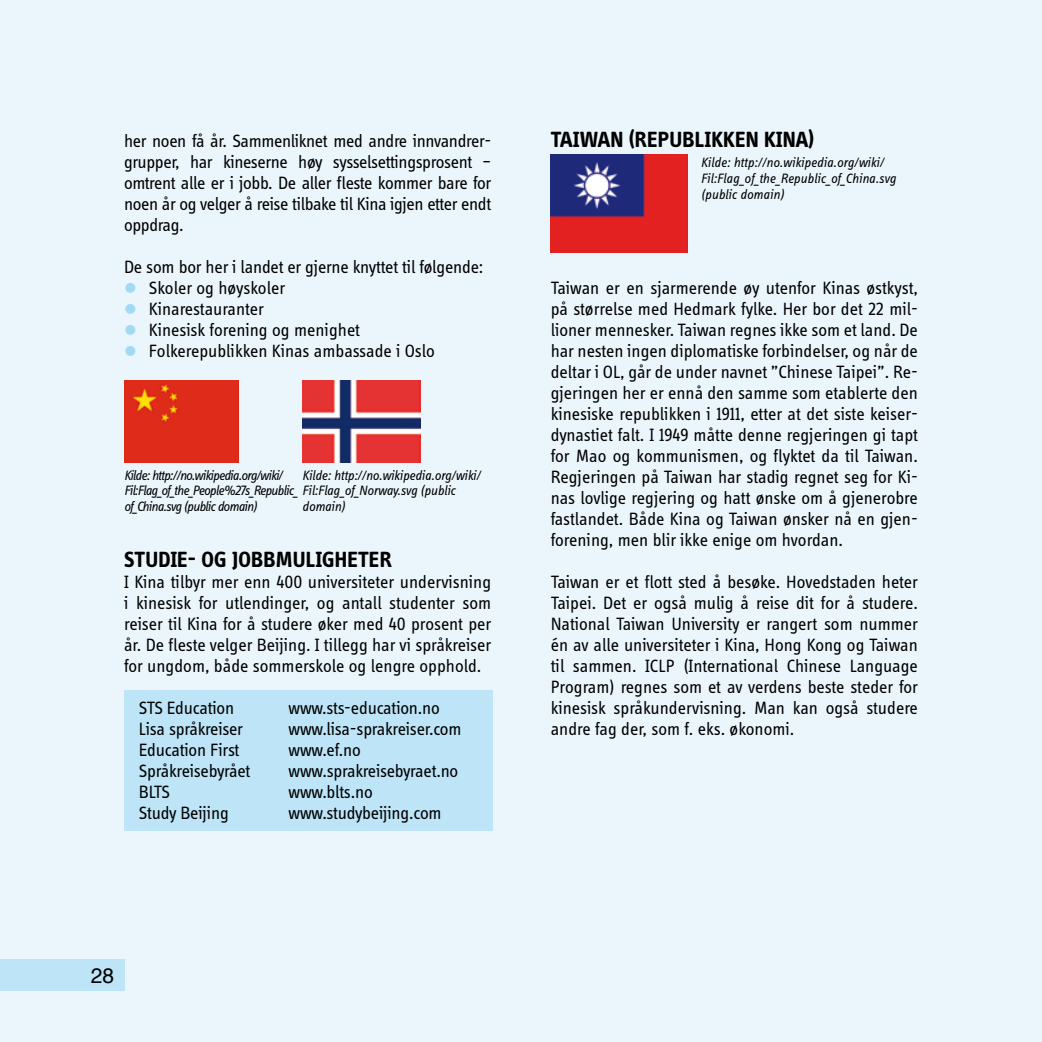
<style>
.page{position:relative;width:1042px;height:1042px;background:#ebf6fc}
.page>*{position:absolute;margin:0;border:0;box-sizing:border-box;transform-origin:0 0}
.t1{font:700 22.75px "Info OT Disp";letter-spacing:.01em;color:#000}
.t2{font:21px "Helvetica";color:#000}
.t3{font:18.38px/21px "Info OT Disp";letter-spacing:-.01em;color:#000;text-align:justify}
.t4{font:italic 14px/15.8px "Info OT Disp";letter-spacing:-.015em;color:#000}
.t5{font:italic 14px "Info OT Disp";letter-spacing:-.05em;color:#000}
.s1{font-weight:700;font-size:35px;color:#a2daf4}
</style>
<div class="page">
<div style="left:124px;top:690px;width:369px;height:140px;background:#bde4f7"></div>
<div style="left:124px;top:380px;width:115px;height:82px;background:#de2b1a"></div>
<img style="left:303px;top:380px;width:117px;height:82px">
<img style="left:551px;top:154px;width:137px;height:98px">
<div style="left:0;top:958px;width:124px;height:32px;background:#bde4f7"></div>
<p class="t3" style="left:124px;top:130px;width:369px">her noen få år. Sammenliknet med andre innvandrer&shy;grupper, har kineserne høy sysselsettingsprosent – omtrent alle er i jobb. De aller fleste kommer bare for noen år og velger å reise tilbake til Kina igjen etter endt oppdrag.</p>
<p class="t3" style="left:124px;top:256px;width:361px">De som bor her i landet er gjerne knyttet til følgende:</p>
<p class="t3" style="left:124px;top:277px;width:163px"><span class="s1">•</span> Skoler og høyskoler</p>
<p class="t3" style="left:124px;top:298px;width:141px"><span class="s1">•</span> Kinarestauranter</p>
<p class="t3" style="left:124px;top:319px;width:237px"><span class="s1">•</span> Kinesisk forening og menighet</p>
<p class="t3" style="left:124px;top:340px;width:312px"><span class="s1">•</span> Folkerepublikken Kinas ambassade i Oslo</p>
<p class="t5" style="left:124px;top:466px;width:160px">Kilde: http://no.wikipedia.org/wiki/</p>
<p class="t5" style="left:124px;top:498px;width:135px">of_China.svg (public domain)</p>
<p class="t4" style="left:302px;top:467px;width:180px">Kilde: http://no.wikipedia.org/wiki/</p>
<p class="t5" style="left:124px;top:482px;width:333px">Fil:Flag_of_the_People%27s_Republic_ Fil:Flag_of_Norway.svg (public</p>
<p class="t4" style="left:302px;top:498px;width:45px">domain)</p>
<p class="t1" style="left:124px;top:545px;width:269px">STUDIE- OG JOBBMULIGHETER</p>
<p class="t3" style="left:124px;top:571px;width:369px">I Kina tilbyr mer enn 400 universiteter undervisning i kinesisk for utlendinger, og antall studenter som reiser til Kina for å studere øker med 40 prosent per år. De fleste velger Beijing. I tillegg har vi språkreiser for ungdom, både sommerskole og lengre opphold.</p>
<p class="t3" style="left:139px;top:697px;width:97px">STS Education</p>
<p class="t3" style="left:289px;top:697px;width:153px">www.sts-education.no</p>
<p class="t3" style="left:139px;top:718px;width:106px">Lisa språkreiser</p>
<p class="t3" style="left:289px;top:718px;width:174px">www.lisa-sprakreiser.com</p>
<p class="t3" style="left:139px;top:739px;width:102px">Education First</p>
<p class="t3" style="left:289px;top:739px;width:74px">www.ef.no</p>
<p class="t3" style="left:139px;top:760px;width:113px">Språkreisebyrået</p>
<p class="t3" style="left:289px;top:760px;width:171px">www.sprakreisebyraet.no</p>
<p class="t3" style="left:139px;top:781px;width:32px">BLTS</p>
<p class="t3" style="left:289px;top:781px;width:86px">www.blts.no</p>
<p class="t3" style="left:139px;top:802px;width:91px">Study Beijing</p>
<p class="t3" style="left:289px;top:802px;width:155px">www.studybeijing.com</p>
<p class="t2" style="left:91px;top:959px;width:25px">28</p>
<p class="t1" style="left:551px;top:125px;width:265px">TAIWAN (REPUBLIKKEN KINA)</p>
<p class="t4" style="left:701px;top:155px;width:197px">Kilde: http://no.wikipedia.org/wiki/<br>Fil:Flag_of_the_Republic_of_China.svg (public domain)</p>
<p class="t3" style="left:551px;top:277px;width:369px">Taiwan er en sjarmerende øy utenfor Kinas østkyst, på størrelse med Hedmark fylke. Her bor det 22 mil&shy;lioner mennesker. Taiwan regnes ikke som et land. De har nesten ingen diplomatiske forbindelser, og når de deltar i OL, går de under navnet ”Chinese Taipei”. Re&shy;gjeringen her er ennå den samme som etablerte den kinesiske republikken i 1911, etter at det siste keiser&shy;dynastiet falt. I 1949 måtte denne regjeringen gi tapt for Mao og kommunismen, og flyktet da til Taiwan.<br>Regjeringen på Taiwan har stadig regnet seg for Ki&shy;nas lovlige regjering og hatt ønske om å gjenerobre fastlandet. Både Kina og Taiwan ønsker nå en gjen&shy;forening, men blir ikke enige om hvordan.</p>
<p class="t3" style="left:551px;top:571px;width:369px">Taiwan er et flott sted å besøke. Hovedstaden heter Taipei. Det er også mulig å reise dit for å studere.<br>National Taiwan University er rangert som nummer én av alle universiteter i Kina, Hong Kong og Taiwan til sammen. ICLP (International Chinese Language Program) regnes som et av verdens beste steder for kinesisk språkundervisning. Man kan også studere andre fag der, som f. eks. økonomi.</p>
</div>
